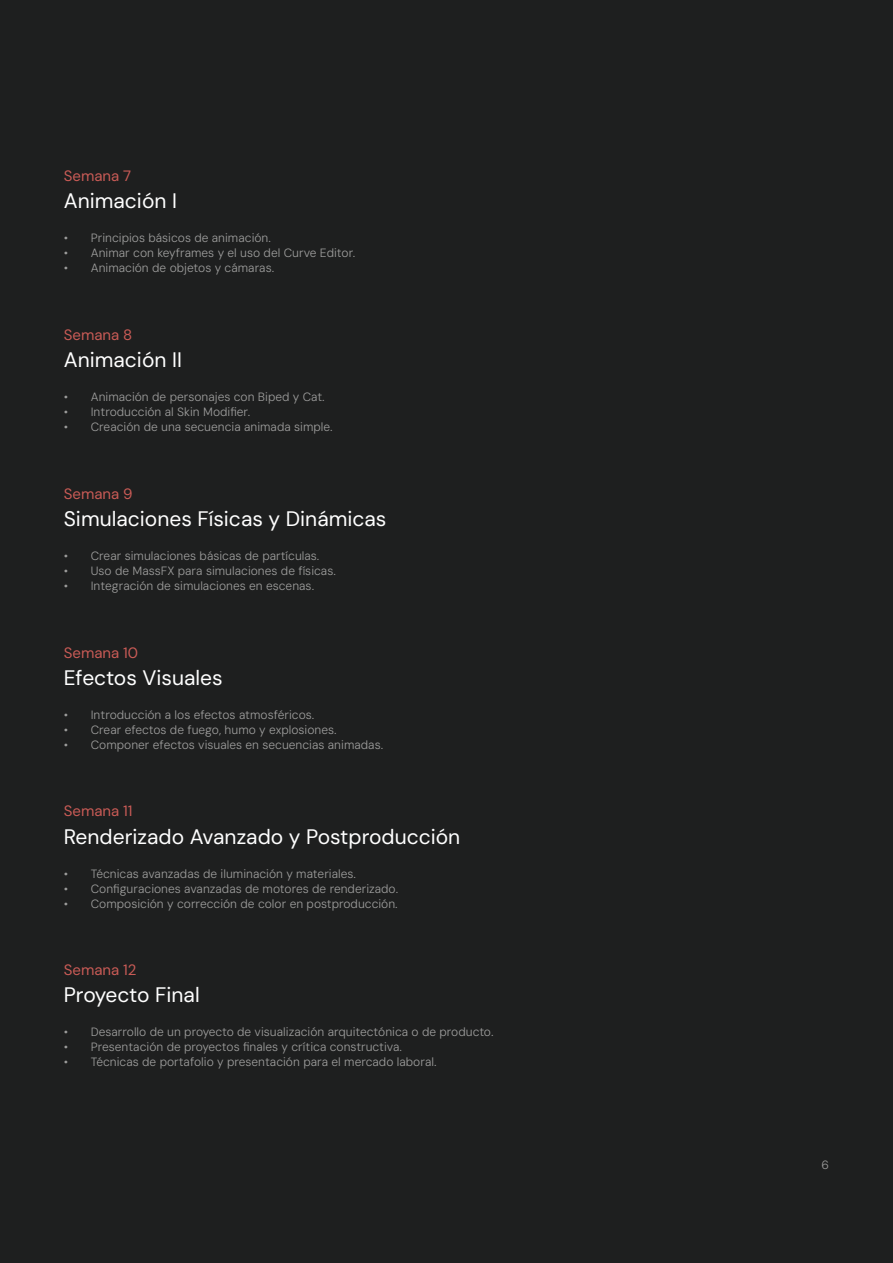
<style>
.page{position:relative;width:893px;height:1263px;background:#1e1f1f}
.page>*{position:absolute;margin:0;border:0;box-sizing:border-box;transform-origin:0 0}
.t1{font:21px "DM Sans 9 pt";color:#fff}
.t2{font:15px "DM Sans 9 pt";color:#c95b56}
.t3{font:12px "DM Sans 9 pt";color:#9d9d9c}
</style>
<div class="page">
<p class="t2" style="left:64px;top:167px;width:69px">Semana 7</p>
<h1 class="t1" style="left:64px;top:188px;width:115px">Animación I</h1>
<p class="t3" style="left:64px;top:231px;width:209px">• Principios básicos de animación.</p>
<p class="t3" style="left:64px;top:246px;width:293px">• Animar con keyframes y el uso del Curve Editor.</p>
<p class="t3" style="left:64px;top:261px;width:212px">• Animación de objetos y cámaras.</p>
<p class="t2" style="left:64px;top:325px;width:70px">Semana 8</p>
<h1 class="t1" style="left:64px;top:347px;width:120px">Animación II</h1>
<p class="t3" style="left:64px;top:389px;width:263px">• Animación de personajes con Biped y Cat.</p>
<p class="t3" style="left:64px;top:404px;width:188px">• Introducción al Skin Modifier.</p>
<p class="t3" style="left:64px;top:419px;width:270px">• Creación de una secuencia animada simple.</p>
<p class="t2" style="left:64px;top:484px;width:70px">Semana 9</p>
<h1 class="t1" style="left:64px;top:506px;width:324px">Simulaciones Físicas y Dinámicas</h1>
<p class="t3" style="left:64px;top:548px;width:257px">• Crear simulaciones básicas de partículas.</p>
<p class="t3" style="left:64px;top:563px;width:274px">• Uso de MassFX para simulaciones de físicas.</p>
<p class="t3" style="left:64px;top:578px;width:252px">• Integración de simulaciones en escenas.</p>
<p class="t2" style="left:64px;top:643px;width:76px">Semana 10</p>
<h1 class="t1" style="left:64px;top:664px;width:160px">Efectos Visuales</h1>
<p class="t3" style="left:64px;top:707px;width:252px">• Introducción a los efectos atmosféricos.</p>
<p class="t3" style="left:64px;top:722px;width:274px">• Crear efectos de fuego, humo y explosiones.</p>
<p class="t3" style="left:64px;top:737px;width:321px">• Componer efectos visuales en secuencias animadas.</p>
<p class="t2" style="left:64px;top:802px;width:70px">Semana 11</p>
<h1 class="t1" style="left:64px;top:823px;width:398px">Renderizado Avanzado y Postproducción</h1>
<p class="t3" style="left:64px;top:866px;width:294px">• Técnicas avanzadas de iluminación y materiales.</p>
<p class="t3" style="left:64px;top:881px;width:336px">• Configuraciones avanzadas de motores de renderizado.</p>
<p class="t3" style="left:64px;top:896px;width:335px">• Composición y corrección de color en postproducción.</p>
<p class="t2" style="left:64px;top:961px;width:74px">Semana 12</p>
<h1 class="t1" style="left:64px;top:982px;width:137px">Proyecto Final</h1>
<p class="t3" style="left:64px;top:1025px;width:431px">• Desarrollo de un proyecto de visualización arquitectónica o de producto.</p>
<p class="t3" style="left:64px;top:1040px;width:340px">• Presentación de proyectos finales y crítica constructiva.</p>
<p class="t3" style="left:64px;top:1055px;width:374px">• Técnicas de portafolio y presentación para el mercado laboral.</p>
<p class="t3" style="left:822px;top:1157px;width:9px">6</p>
</div>
